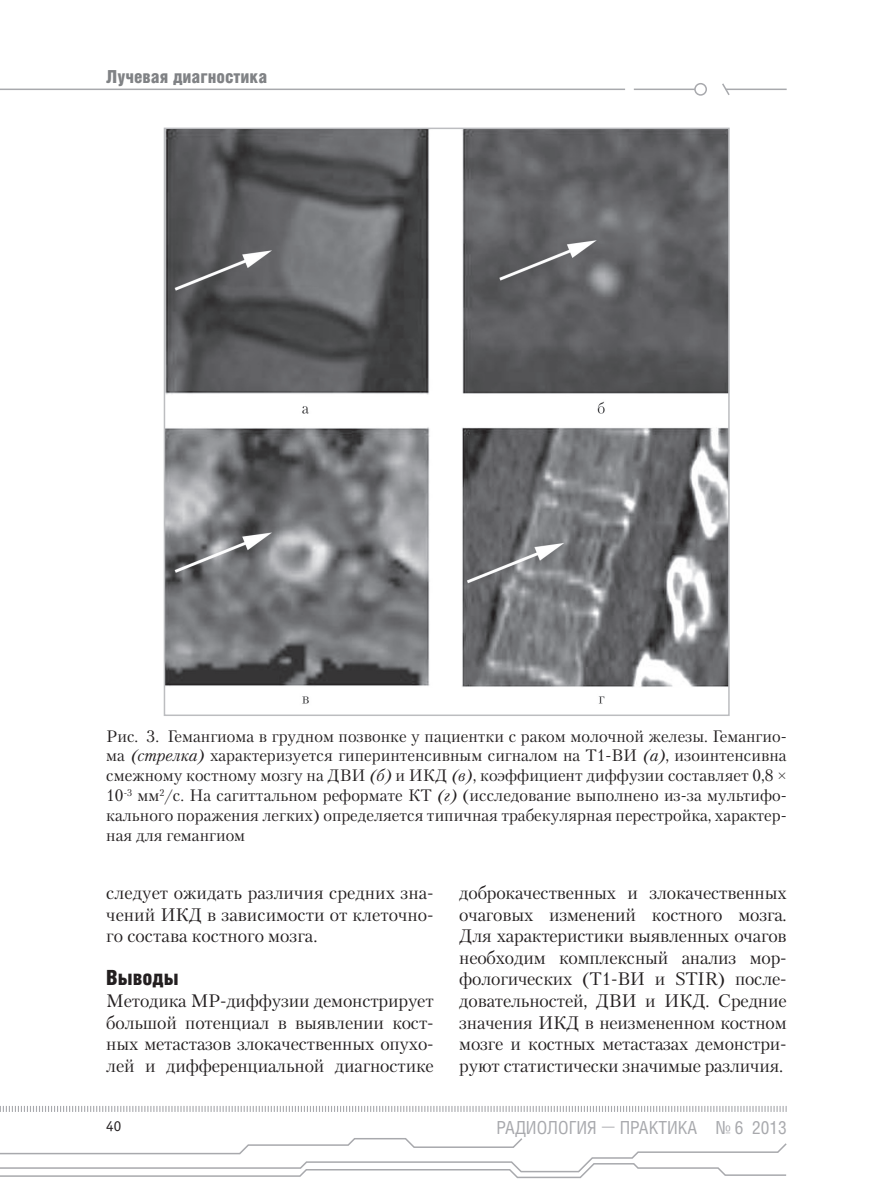
<style>
.page{position:relative;width:893px;height:1191px;background:#fff}
.page>*{position:absolute;margin:0;border:0;box-sizing:border-box;transform-origin:0 0}
.t1{font:900 21px "Helios Cond";color:#231f20}
.t2{font:18px/21.6px "Petersburg C";letter-spacing:-.01em;color:#231f20;text-align:justify}
.t3{font:18px "Helios Cond";color:#a8a9ad}
.t4{font:900 18px "Helios Cond";color:#808285}
.t5{font:16.5px/19.8px "Petersburg C";color:#231f20;text-align:justify}
.t6{font:15px "Officina Sans C";color:#231f20}
.s1{font-style:italic}
.s2{font-family:"Times New Roman"}
.s3{font-family:"Petersburg C";font-weight:700}
</style>
<div class="page">
<svg style="left:0;top:1106px;width:787px;height:6px"></svg>
<svg style="left:0;top:1138px;width:787px;height:40px"></svg>
<hr style="left:0;top:89px;width:625px;height:1px;background:#a8a9ad">
<hr style="left:634px;top:89px;width:61px;height:1px;background:#a8a9ad">
<div style="left:694px;top:83px;width:13px;height:13px;border:2px solid #a8a9ad;border-radius:50%"></div>
<hr style="left:725px;top:89px;width:62px;height:1px;background:#a8a9ad">
<svg style="left:722px;top:83px;width:9px;height:12px"></svg>
<img style="left:167px;top:131px;width:560px;height:573px">
<div style="left:164px;top:128px;width:566px;height:588px;border:2px solid #bcbdc0"></div>
<p class="t4" style="left:106px;top:66px;width:162px">Лучевая диагностика</p>
<p class="t5" style="left:106px;top:725px;width:682px">Рис. 3. Гемангиома в грудном позвонке у пациентки с раком молочной железы. Гемангио&shy;ма <span class="s1">(стрелка)</span> характеризуется гиперинтенсивным сигналом на Т1-ВИ <span class="s1">(а)</span>, изоинтенсивна смежному костному мозгу на ДВИ <span class="s1">(б)</span> и ИКД <span class="s1">(в)</span>, коэффициент диффузии составляет 0,8 <span class="s2">× </span>10<sup>-3</sup> мм<sup>2</sup>/с. На сагиттальном реформате КТ <span class="s1">(г)</span> (исследование выполнено из-за мультифо&shy;кального поражения легких) определяется типичная трабекулярная перестройка, характер&shy;ная для гемангиом</p>
<p class="t2" style="left:106px;top:881px;width:329px">следует ожидать различия средних зна&shy;чений ИКД в зависимости от клеточно&shy;го состава костного мозга.</p>
<p class="t1" style="left:106px;top:966px;width:74px">Выводы</p>
<p class="t2" style="left:106px;top:989px;width:329px">Методика МР-диффузии демонстрирует большой потенциал в выявлении кост&shy;ных метастазов злокачественных опухо&shy;лей и дифференциальной диагностике</p>
<p class="t2" style="left:459px;top:881px;width:329px">доброкачественных и злокачественных очаговых изменений костного мозга.<br>Для характеристики выявленных очагов необходим комплексный анализ мор&shy;фологических (Т1-ВИ и STIR) после&shy;довательностей, ДВИ и ИКД. Средние значения ИКД в неизмененном костном мозге и костных метастазах демонстри&shy;руют статистически значимые различия.</p>
<p class="t6" style="left:106px;top:1117px;width:16px">40</p>
<p class="t3" style="left:497px;top:1116px;width:291px">РАДИОЛОГИЯ <span class="s3">—</span> ПРАКТИКА № 6 2013</p>
</div>
